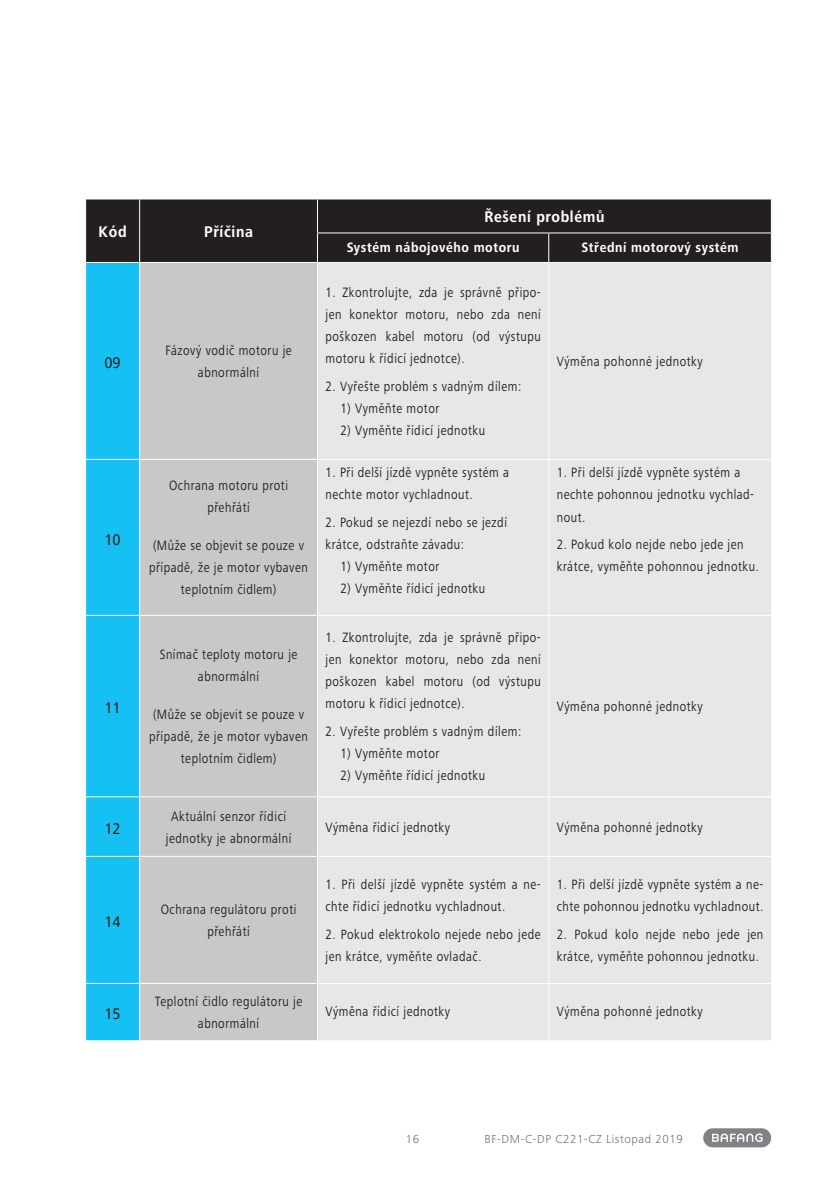
<style>
.page{position:relative;width:840px;height:1191px;background:#fff}
.page>*{position:absolute;margin:0;border:0;box-sizing:border-box;transform-origin:0 0}
.BAF_Text_de{font:20px "Frutiger Next Pro";color:#231f20;scale:.9 1}
.BAF_Text_de-2{font:700 16px "Frutiger Next Pro";letter-spacing:.045em;color:#fff;scale:.9 1}
.BAF_Text_de-3{font:14px/22px "Frutiger Next Pro";letter-spacing:.045em;color:#231f20;text-align:center;scale:.85 1}
.BAF_Text_de-4{font:700 14px "Frutiger Next Pro";letter-spacing:.045em;color:#fff;scale:.9 1}
.t1{font:300 12px "Frutiger Next Pro";letter-spacing:.05em;color:#6c6d70}
</style>
<div class="page">
<div style="left:702px;top:1128px;width:68px;height:19px;background:#808285;border-radius:10px"></div>
<svg style="left:712px;top:1133px;width:50px;height:9px"></svg>
<div style="left:86px;top:199px;width:684px;height:63px;background:#231f20"></div>
<div style="left:86px;top:263px;width:53px;height:777px;background:#15c0f2"></div>
<div style="left:140px;top:263px;width:177px;height:777px;background:#c7c8ca"></div>
<div style="left:318px;top:263px;width:452px;height:777px;background:#e6e7e9"></div>
<hr style="left:548px;top:263px;width:1px;height:196px;background:#fff">
<hr style="left:85px;top:459px;width:54px;height:1px;background:#fff">
<hr style="left:139px;top:459px;width:178px;height:1px;background:#fff">
<hr style="left:317px;top:459px;width:231px;height:1px;background:#fff">
<hr style="left:548px;top:459px;width:223px;height:1px;background:#fff">
<hr style="left:548px;top:460px;width:1px;height:155px;background:#fff">
<hr style="left:85px;top:615px;width:54px;height:1px;background:#fff">
<hr style="left:139px;top:615px;width:178px;height:1px;background:#fff">
<hr style="left:317px;top:615px;width:231px;height:1px;background:#fff">
<hr style="left:548px;top:615px;width:223px;height:1px;background:#fff">
<hr style="left:548px;top:616px;width:1px;height:180px;background:#fff">
<hr style="left:85px;top:796px;width:54px;height:1px;background:#fff">
<hr style="left:139px;top:796px;width:178px;height:1px;background:#fff">
<hr style="left:317px;top:796px;width:231px;height:1px;background:#fff">
<hr style="left:548px;top:796px;width:223px;height:1px;background:#fff">
<hr style="left:548px;top:797px;width:1px;height:59px;background:#fff">
<hr style="left:85px;top:856px;width:54px;height:1px;background:#fff">
<hr style="left:139px;top:856px;width:178px;height:1px;background:#fff">
<hr style="left:317px;top:856px;width:231px;height:1px;background:#fff">
<hr style="left:548px;top:856px;width:223px;height:1px;background:#fff">
<hr style="left:548px;top:857px;width:1px;height:126px;background:#fff">
<hr style="left:85px;top:983px;width:54px;height:1px;background:#fff">
<hr style="left:139px;top:983px;width:178px;height:1px;background:#fff">
<hr style="left:317px;top:983px;width:231px;height:1px;background:#fff">
<hr style="left:548px;top:983px;width:223px;height:1px;background:#fff">
<hr style="left:548px;top:984px;width:1px;height:56px;background:#fff">
<svg style="left:85px;top:233px;width:1px;height:29px"></svg>
<svg style="left:770px;top:233px;width:1px;height:29px"></svg>
<hr style="left:139px;top:199px;width:1px;height:34px;background:#fff">
<svg style="left:139px;top:233px;width:1px;height:29px"></svg>
<hr style="left:317px;top:199px;width:1px;height:33px;background:#fff">
<hr style="left:317px;top:232px;width:231px;height:1px;background:#fff">
<svg style="left:317px;top:233px;width:1px;height:29px"></svg>
<hr style="left:548px;top:232px;width:223px;height:1px;background:#fff">
<svg style="left:548px;top:233px;width:1px;height:29px"></svg>
<p class="BAF_Text_de-2" style="left:99px;top:222px;width:33px">Kód</p>
<p class="BAF_Text_de-2" style="left:204px;top:222px;width:56px">Příčina</p>
<p class="BAF_Text_de" style="left:104px;top:350px;width:20px">09</p>
<p class="BAF_Text_de-3" style="left:165px;top:339px;width:150px">Fázový vodič motoru je abnormální</p>
<p class="BAF_Text_de" style="left:104px;top:526px;width:20px">10</p>
<p class="BAF_Text_de" style="left:104px;top:695px;width:20px">11</p>
<p class="BAF_Text_de-3" style="left:169px;top:475px;width:141px">Ochrana motoru proti přehřátí</p>
<p class="BAF_Text_de-3" style="left:149px;top:535px;width:188px">(Může se objevit se pouze v případě, že je motor vybaven teplotním čidlem)</p>
<p class="BAF_Text_de-3" style="left:160px;top:643px;width:163px">Snímač teploty motoru je abnormální</p>
<p class="BAF_Text_de-3" style="left:149px;top:703px;width:188px">(Může se objevit se pouze v případě, že je motor vybaven teplotním čidlem)</p>
<p class="BAF_Text_de-2" style="left:484px;top:207px;width:135px">Řešení problémů</p>
<p class="BAF_Text_de-4" style="left:346px;top:239px;width:193px">Systém nábojového motoru</p>
<p class="BAF_Text_de-4" style="left:581px;top:239px;width:176px">Střední motorový systém</p>
<p class="BAF_Text_de-3" style="left:325px;top:281px;width:254px;text-align:justify">1. Zkontrolujte, zda je správně připo&shy;jen konektor motoru, nebo zda není poškozen kabel motoru (od výstupu motoru k řídicí jednotce).</p>
<p class="BAF_Text_de-3" style="left:325px;top:375px;width:232px">2. Vyřešte problém s vadným dílem:</p>
<p class="BAF_Text_de-3" style="left:340px;top:397px;width:118px">1) Vyměňte motor</p>
<p class="BAF_Text_de-3" style="left:340px;top:419px;width:172px">2) Vyměňte řídicí jednotku</p>
<p class="BAF_Text_de-3" style="left:325px;top:462px;width:217px;text-align:left">1. Při delší jízdě vypněte systém a nechte motor vychladnout.</p>
<p class="BAF_Text_de-3" style="left:325px;top:511px;width:215px;text-align:left">2. Pokud se nejezdí nebo se jezdí krátce, odstraňte závadu:</p>
<p class="BAF_Text_de-3" style="left:340px;top:555px;width:118px">1) Vyměňte motor</p>
<p class="BAF_Text_de-3" style="left:340px;top:577px;width:172px">2) Vyměňte řídicí jednotku</p>
<p class="BAF_Text_de-3" style="left:325px;top:626px;width:254px;text-align:justify">1. Zkontrolujte, zda je správně připo&shy;jen konektor motoru, nebo zda není poškozen kabel motoru (od výstupu motoru k řídicí jednotce).</p>
<p class="BAF_Text_de-3" style="left:325px;top:720px;width:232px">2. Vyřešte problém s vadným dílem:</p>
<p class="BAF_Text_de-3" style="left:340px;top:742px;width:118px">1) Vyměňte motor</p>
<p class="BAF_Text_de-3" style="left:340px;top:764px;width:172px">2) Vyměňte řídicí jednotku</p>
<p class="BAF_Text_de-3" style="left:556px;top:350px;width:173px">Výměna pohonné jednotky</p>
<p class="BAF_Text_de-3" style="left:556px;top:462px;width:233px;text-align:left">1. Při delší jízdě vypněte systém a nechte pohonnou jednotku vychlad&shy;nout.</p>
<p class="BAF_Text_de-3" style="left:556px;top:533px;width:239px;text-align:left">2. Pokud kolo nejde nebo jede jen krátce, vyměňte pohonnou jednotku.</p>
<p class="BAF_Text_de-3" style="left:556px;top:695px;width:173px">Výměna pohonné jednotky</p>
<p class="BAF_Text_de" style="left:104px;top:815px;width:20px">12</p>
<p class="BAF_Text_de" style="left:104px;top:909px;width:20px">14</p>
<p class="BAF_Text_de" style="left:104px;top:1001px;width:20px">15</p>
<p class="BAF_Text_de-3" style="left:166px;top:805px;width:149px">Aktuální senzor řídicí jednotky je abnormální</p>
<p class="BAF_Text_de-3" style="left:325px;top:816px;width:148px">Výměna řídicí jednotky</p>
<p class="BAF_Text_de-3" style="left:556px;top:816px;width:173px">Výměna pohonné jednotky</p>
<p class="BAF_Text_de-3" style="left:160px;top:898px;width:161px">Ochrana regulátoru proti přehřátí</p>
<p class="BAF_Text_de-3" style="left:325px;top:873px;width:254px;text-align:left">1. Při delší jízdě vypněte systém a ne&shy;chte řídicí jednotku vychladnout.</p>
<p class="BAF_Text_de-3" style="left:325px;top:923px;width:254px;text-align:left">2. Pokud elektrokolo nejede nebo jede jen krátce, vyměňte ovladač.</p>
<p class="BAF_Text_de-3" style="left:556px;top:873px;width:244px;text-align:left">1. Při delší jízdě vypněte systém a ne&shy;chte pohonnou jednotku vychladnout.</p>
<p class="BAF_Text_de-3" style="left:556px;top:923px;width:244px;text-align:left">2. Pokud kolo nejde nebo jede jen krátce, vyměňte pohonnou jednotku.</p>
<p class="BAF_Text_de-3" style="left:155px;top:990px;width:175px">Teplotní čidlo regulátoru je abnormální</p>
<p class="BAF_Text_de-3" style="left:325px;top:1000px;width:148px">Výměna řídicí jednotky</p>
<p class="BAF_Text_de-3" style="left:556px;top:1000px;width:173px">Výměna pohonné jednotky</p>
<p class="t1" style="left:405px;top:1132px;width:15px">16</p>
<p class="t1" style="left:484px;top:1132px;width:200px">BF-DM-C-DP C221-CZ Listopad 2019</p>
</div>
